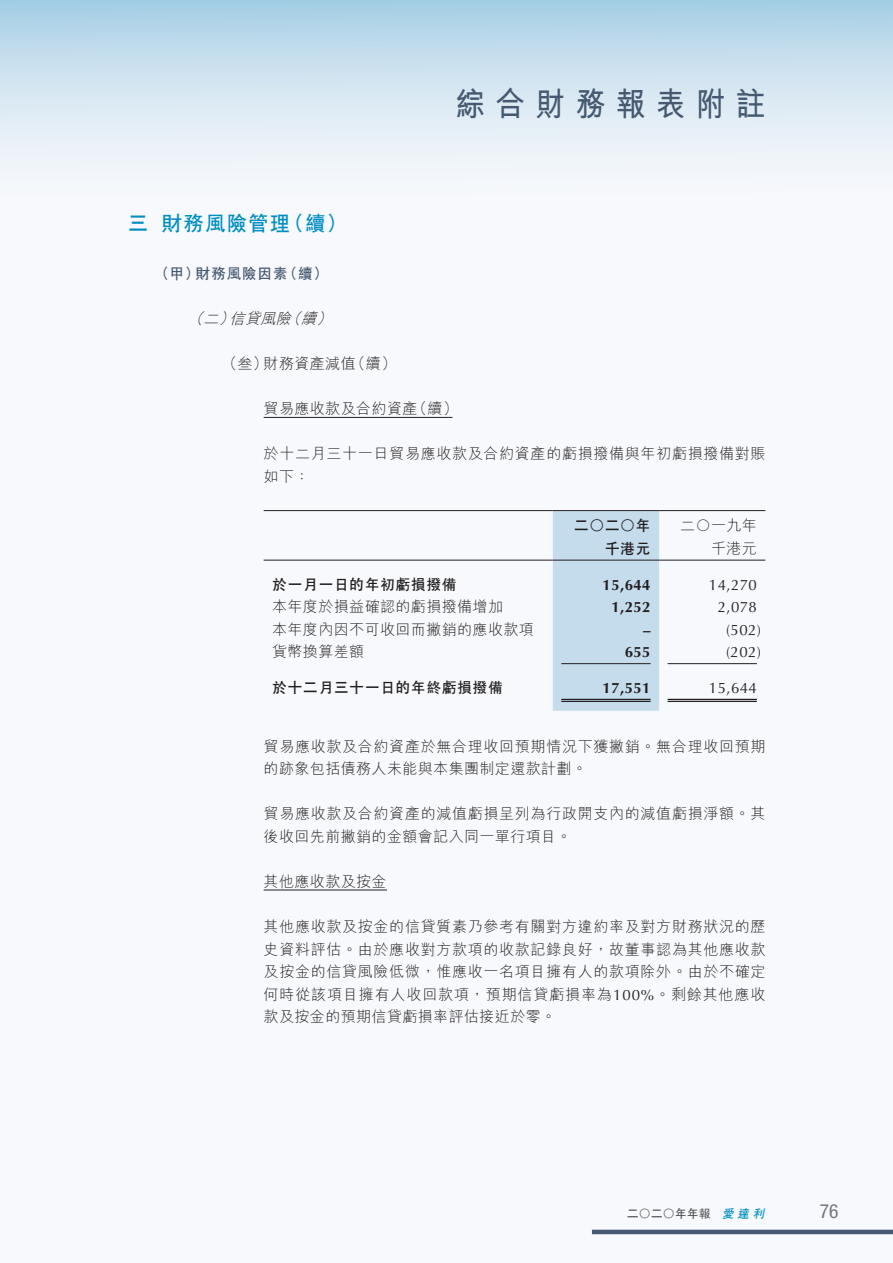
<style>
.page{position:relative;width:893px;height:1263px;background:#f7f9fc}
.page>*{position:absolute;margin:0;border:0;box-sizing:border-box;transform-origin:0 0}
.t1{font:700 33px "M Hei HK";letter-spacing:.345em;color:#455971;scale:.9 1}
.t2{font:700 21px "C Hei 2 HK";letter-spacing:.03em;color:#008ec1}
.t3{font:condensed 19.5px "Helvetica Neue LT Std";color:#76787b}
.t4{font:300 15px/22.5px "M Hei HK";letter-spacing:.03em;color:#231f20}
.t5{font:700 15px "C Hei 2 HK";letter-spacing:.03em;color:#231f20}
.t6{font:15px "Optima LT Std";letter-spacing:.03em;color:#231f20}
.t7{font:700 15px "Optima LT Std";letter-spacing:.03em;color:#231f20}
.t8{font:700 15px "C Hei 2 HK";letter-spacing:.03em;color:#455971}
.t9{font:italic 300 15px "M Hei HK";color:#231f20}
.t10{font:700 12px "C Hei 2 HK";color:#57585a}
.t11{font:italic 700 12px "C Hei 2 HK";color:#008ec1}
.s1{font-family:"Optima LT Std";font-weight:400}
</style>
<div class="page">
<div style="left:0;top:0;width:893px;height:212px;background:linear-gradient(to bottom,#add1e6,#fffeff)"></div>
<hr style="left:592px;top:1230px;width:301px;height:4px;background:#455971">
<hr style="left:264px;top:417px;width:188px;height:1px;background:#231f20">
<div style="left:553px;top:511px;width:106px;height:200px;background:#c5dced"></div>
<hr style="left:264px;top:510px;width:289px;height:1px;background:#231f20">
<hr style="left:553px;top:510px;width:106px;height:1px;background:#231f20">
<hr style="left:659px;top:510px;width:106px;height:1px;background:#231f20">
<hr style="left:264px;top:560px;width:289px;height:1px;background:#231f20">
<hr style="left:553px;top:560px;width:106px;height:1px;background:#231f20">
<hr style="left:659px;top:560px;width:106px;height:1px;background:#231f20">
<hr style="left:561px;top:663px;width:90px;height:1px;background:#231f20">
<hr style="left:668px;top:663px;width:89px;height:1px;background:#231f20">
<hr style="left:561px;top:699px;width:90px;height:1px;background:#231f20">
<hr style="left:561px;top:701px;width:90px;height:1px;background:#231f20">
<hr style="left:668px;top:699px;width:89px;height:1px;background:#231f20">
<hr style="left:668px;top:701px;width:89px;height:1px;background:#231f20">
<hr style="left:264px;top:890px;width:123px;height:1px;background:#231f20">
<h1 class="t1" style="left:456px;top:80px;width:346px">綜合財務報表附註</h1>
<h2 class="t2" style="left:128px;top:208px;width:22px">三</h2>
<h2 class="t2" style="left:283px;top:208px;width:66px">（續(</h2>
<h2 class="t2" style="left:162px;top:208px;width:130px">財務風險管理</h2>
<p class="t8" style="left:154px;top:263px;width:47px">（甲）</p>
<p class="t8" style="left:282px;top:263px;width:47px">（續(</p>
<p class="t8" style="left:196px;top:263px;width:94px">財務風險因素</p>
<p class="t9" style="left:230px;top:311px;width:92px">信貸風險續</p>
<p class="t9" style="left:188px;top:311px;width:20px">（</p>
<p class="t9" style="left:219px;top:311px;width:20px">）</p>
<p class="t9" style="left:286px;top:311px;width:20px">（</p>
<p class="t9" style="left:316px;top:311px;width:20px">(</p>
<p class="t9" style="left:204px;top:311px;width:20px">二</p>
<p class="t4" style="left:351px;top:352px;width:47px">（續(</p>
<p class="t4" style="left:222px;top:352px;width:47px">（叁）</p>
<p class="t4" style="left:264px;top:352px;width:94px">財務資產減值</p>
<p class="t4" style="left:412px;top:397px;width:47px">（續(</p>
<p class="t4" style="left:264px;top:397px;width:155px">貿易應收款及合約資產</p>
<p class="t4" style="left:264px;top:442px;width:503px">於十二月三十一日貿易應收款及合約資產的虧損撥備與年初虧損撥備對賬如下：</p>
<p class="t4" style="left:680px;top:514px;width:78px">二○一九年</p>
<p class="t5" style="left:574px;top:515px;width:78px">二○二○年</p>
<p class="t5" style="left:605px;top:537px;width:47px">千港元</p>
<p class="t4" style="left:711px;top:537px;width:47px">千港元</p>
<p class="t5" style="left:272px;top:573px;width:186px">於一月一日的年初虧損撥備</p>
<p class="t7" style="left:603px;top:576px;width:49px">15,644</p>
<p class="t6" style="left:709px;top:576px;width:49px">14,270</p>
<p class="t4" style="left:272px;top:595px;width:232px">本年度於損益確認的虧損撥備增加</p>
<p class="t7" style="left:611px;top:599px;width:41px">1,252</p>
<p class="t6" style="left:718px;top:599px;width:41px">2,078</p>
<p class="t4" style="left:272px;top:618px;width:263px">本年度內因不可收回而撇銷的應收款項</p>
<p class="t7" style="left:643px;top:621px;width:9px">–</p>
<p class="t6" style="left:726px;top:621px;width:37px">)502(</p>
<p class="t4" style="left:272px;top:640px;width:94px">貨幣換算差額</p>
<p class="t7" style="left:625px;top:644px;width:27px">655</p>
<p class="t6" style="left:726px;top:644px;width:37px">)202(</p>
<p class="t5" style="left:272px;top:677px;width:232px">於十二月三十一日的年終虧損撥備</p>
<p class="t7" style="left:603px;top:680px;width:49px">17,551</p>
<p class="t6" style="left:709px;top:680px;width:49px">15,644</p>
<p class="t4" style="left:264px;top:735px;width:503px">貿易應收款及合約資產於無合理收回預期情況下獲撇銷。無合理收回預期的跡象包括債務人未能與本集團制定還款計劃。</p>
<p class="t4" style="left:264px;top:802px;width:503px">貿易應收款及合約資產的減值虧損呈列為行政開支內的減值虧損淨額。其後收回先前撇銷的金額會記入同一單行項目。</p>
<p class="t4" style="left:264px;top:870px;width:124px">其他應收款及按金</p>
<p class="t4" style="left:264px;top:915px;width:503px;text-align:justify">其他應收款及按金的信貸質素乃參考有關對方違約率及對方財務狀況的歷史資料評估。由於應收對方款項的收款記錄良好，故董事認為其他應收款及按金的信貸風險低微，惟應收一名項目擁有人的款項除外。由於不確定何時從該項目擁有人收回款項，預期信貸虧損率為<span class="s1">100%</span>。剩餘其他應收款及按金的預期信貸虧損率評估接近於零。</p>
<p class="t10" style="left:627px;top:1205px;width:85px">二○二○年年報</p>
<p class="t11" style="left:722px;top:1205px;width:47px">愛達利</p>
<h3 class="t3" style="left:820px;top:1200px;width:20px">76</h3>
</div>
